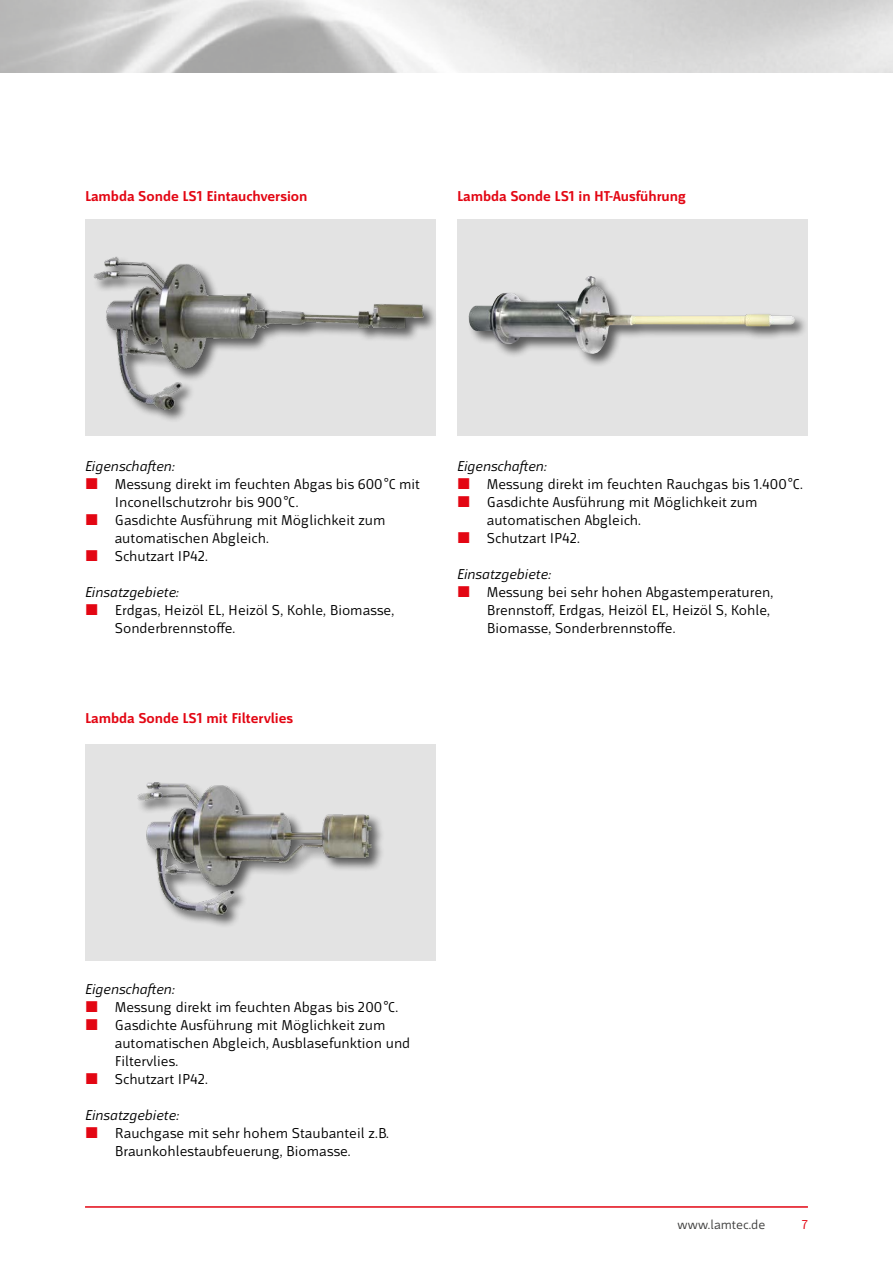
<style>
.page{position:relative;width:893px;height:1263px;background:#fff}
.page>*{position:absolute;margin:0;border:0;box-sizing:border-box;transform-origin:0 0}
.t1{font:15px/18px "Mr Jones";color:#000}
.t2{font:italic 15px "Mr Jones";color:#000}
.t3{font:700 15px "Mr Jones";color:#e30613}
.t4{font:13.5px "Mr Jones";color:#3c3c3b}
.t5{font:13.5px "Mr Jones";color:#e30613}
</style>
<div class="page">
<hr style="left:85px;top:1206px;width:723px;height:2px;background:#e30613">
<div style="left:85px;top:219px;width:351px;height:216px;background:#e3e3e3"></div>
<div style="left:93px;top:257px;width:344px;height:166px;background:#000;opacity:.6"></div>
<img style="left:93px;top:256px;width:334px;height:167px">
<div style="left:85px;top:744px;width:351px;height:216px;background:#e3e3e3"></div>
<img style="left:137px;top:782px;width:245px;height:144px">
<div style="left:457px;top:219px;width:351px;height:216px;background:#e3e3e3"></div>
<div style="left:467px;top:275px;width:342px;height:93px;background:#000;opacity:.6"></div>
<img style="left:468px;top:276px;width:327px;height:78px">
<p class="t3" style="left:85px;top:188px;width:224px">Lambda Sonde LS1 Eintauchversion</p>
<p class="t3" style="left:457px;top:188px;width:230px">Lambda Sonde LS1 in HT-Ausführung</p>
<p class="t2" style="left:85px;top:458px;width:91px">Eigenschaften:</p>
<p class="t1" style="left:115px;top:476px;width:307px">Messung direkt im feuchten Abgas bis 600°C mit<br>Inconellschutzrohr bis 900°C.<br>Gasdichte Ausführung mit Möglichkeit zum automatischen Abgleich.<br>Schutzart IP42.</p>
<p class="t2" style="left:85px;top:584px;width:95px">Einsatzgebiete:</p>
<p class="t1" style="left:115px;top:602px;width:281px">Erdgas, Heizöl EL, Heizöl S, Kohle, Biomasse,<br>Sonderbrennstoffe.</p>
<p class="t3" style="left:85px;top:710px;width:210px">Lambda Sonde LS1 mit Filtervlies</p>
<p class="t2" style="left:457px;top:458px;width:91px">Eigenschaften:</p>
<p class="t1" style="left:487px;top:476px;width:318px">Messung direkt im feuchten Rauchgas bis 1.400°C.<br>Gasdichte Ausführung mit Möglichkeit zum automatischen Abgleich.<br>Schutzart IP42.</p>
<p class="t2" style="left:457px;top:566px;width:95px">Einsatzgebiete:</p>
<p class="t1" style="left:487px;top:584px;width:288px">Messung bei sehr hohen Abgastemperaturen,<br>Brennstoff, Erdgas, Heizöl EL, Heizöl S, Kohle,<br>Biomasse, Sonderbrennstoffe.</p>
<p class="t2" style="left:85px;top:980px;width:91px">Eigenschaften:</p>
<p class="t1" style="left:115px;top:998px;width:297px">Messung direkt im feuchten Abgas bis 200°C.<br>Gasdichte Ausführung mit Möglichkeit zum automatischen Abgleich, Ausblasefunktion und Filtervlies.<br>Schutzart IP42.</p>
<p class="t2" style="left:85px;top:1106px;width:95px">Einsatzgebiete:</p>
<p class="t1" style="left:115px;top:1124px;width:276px">Rauchgase mit sehr hohem Staubanteil z.B.<br>Braunkohlestaubfeuerung, Biomasse.</p>
<p class="t4" style="left:678px;top:1217px;width:89px">www.lamtec.de</p>
<p class="t5" style="left:802px;top:1217px;width:8px">7</p>
</div>
